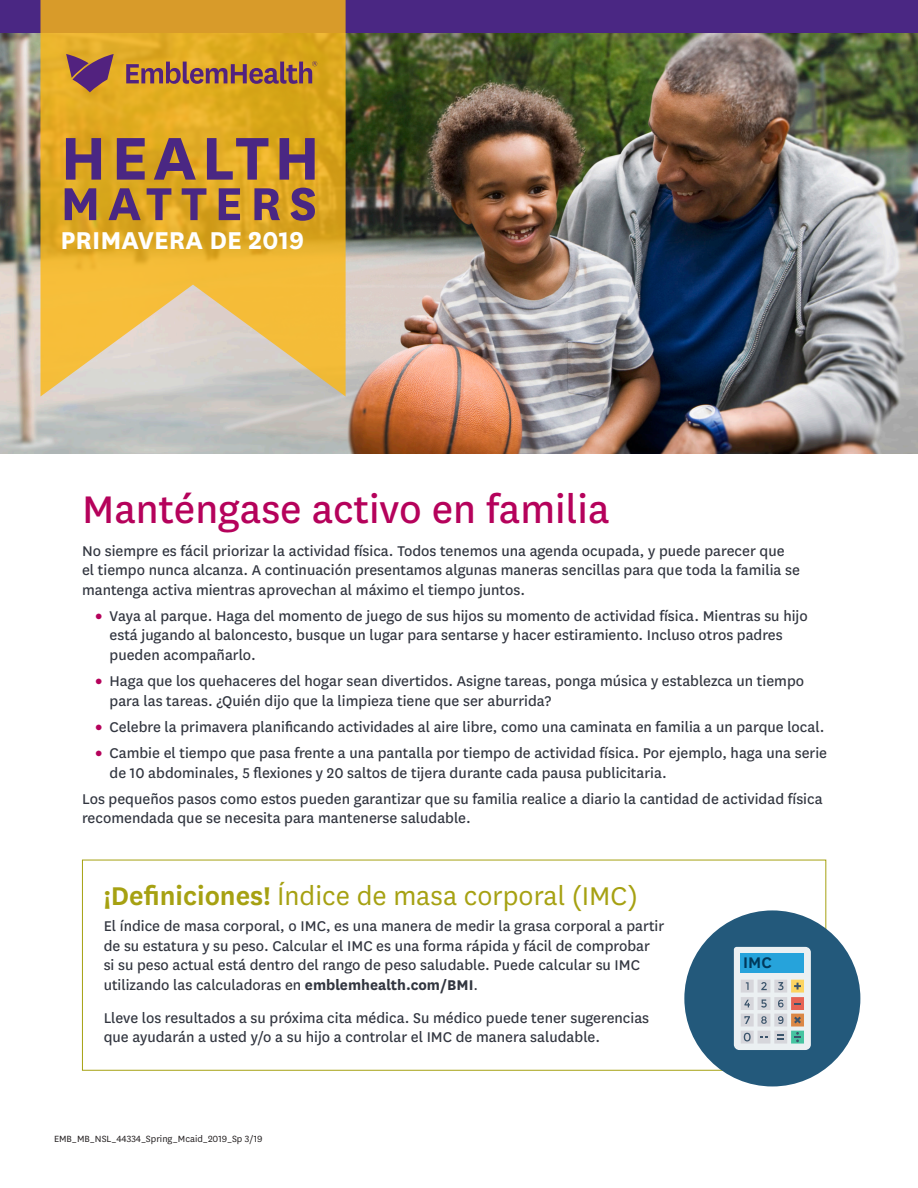
<style>
.page{position:relative;width:918px;height:1188px;background:#fff}
.page>*{position:absolute;margin:0;border:0;box-sizing:border-box;transform-origin:0 0}
.t1{font:700 70.5px "National";letter-spacing:.07em;color:#4a2783}
.t2{font:700 54px "National";letter-spacing:.14em;color:#4a2783}
.article_title_30pt_f{font:45px "National";color:#b5025b}
.article_title_20pt{font:30px "National";color:#a6a112}
.t3{font:700 28.5px "National";color:#fff}
.body_9_5pt{font:600 18px "National";color:#00395c}
.body_9_5pt-2{font:16.5px/19.5px "National";color:#323640}
.t4{font:10.5px "National";color:#231f20}
.s1{font-weight:900;color:#b5025b}
.s2{font-weight:600}
.s3{font-weight:700}
.s4{font-style:inherit}
</style>
<div class="page">
<img style="left:0;top:33px;width:918px;height:421px">
<div style="left:0;top:0;width:918px;height:33px;background:#4a2783"></div>
<svg style="left:40px;top:0;width:306px;height:397px;background:#e1b241"></svg>
<svg style="left:126px;top:61px;width:191px;height:23px;background:#a67346"></svg>
<svg style="left:66px;top:54px;width:48px;height:38px;background:#925f57"></svg>
<svg style="left:82px;top:859px;width:745px;height:212px"></svg>
<div style="left:684px;top:910px;width:176px;height:176px;background:#23597b;border-radius:50%"></div>
<svg style="left:734px;top:947px;width:77px;height:103px;background:#bbd0d8"></svg>
<p class="t1" style="left:61px;top:108px;width:261px">HEALTH</p>
<p class="t2" style="left:61px;top:165px;width:258px">MATTERS</p>
<p class="t3" style="left:61px;top:220px;width:245px">PRIMAVERA DE 2019</p>
<p class="article_title_30pt_f" style="left:82px;top:479px;width:529px">Manténgase activo en familia</p>
<p class="body_9_5pt-2" style="left:82px;top:540px;width:719px">No siempre es fácil priorizar la actividad física. Todos tenemos una agenda ocupada, y puede parecer que el tiempo nunca alcanza. A continuación presentamos algunas maneras sencillas para que toda la familia se mantenga activa mientras aprovechan al máximo el tiempo juntos.</p>
<p class="body_9_5pt-2" style="left:110px;top:605px;width:700px;text-indent:-14px"><span class="s1">•</span> Vaya al parque. Haga del momento de juego de sus hijos su momento de actividad física. Mientras su hijo está jugando al baloncesto, busque un lugar para sentarse y hacer estiramiento. Incluso otros padres pueden acompañarlo.</p>
<p class="body_9_5pt-2" style="left:110px;top:670px;width:696px;text-indent:-14px"><span class="s1">•</span> Haga que los quehaceres del hogar sean divertidos. Asigne tareas, ponga música y establezca un tiempo para las tareas. ¿Quién dijo que la limpieza tiene que ser aburrida?</p>
<p class="body_9_5pt-2" style="left:96px;top:716px;width:730px"><span class="s1">•</span> Celebre la primavera planificando actividades al aire libre, como una caminata en familia a un parque local.</p>
<p class="body_9_5pt-2" style="left:110px;top:742px;width:719px;text-indent:-14px"><span class="s1">•</span> Cambie el tiempo que pasa frente a una pantalla por tiempo de actividad física. Por ejemplo, haga una serie de 10 abdominales, 5 flexiones y 20 saltos de tijera durante cada pausa publicitaria.</p>
<p class="body_9_5pt-2" style="left:82px;top:788px;width:742px">Los pequeños pasos como estos pueden garantizar que su familia realice a diario la cantidad de actividad física recomendada que se necesita para mantenerse saludable.</p>
<p class="article_title_20pt" style="left:104px;top:876px;width:536px"><span class="s2">¡Definiciones!</span> Índice de masa corporal (IMC)</p>
<p class="body_9_5pt-2" style="left:104px;top:916px;width:562px">El índice de masa corporal, o IMC, es una manera de medir la grasa corporal a partir de su estatura y su peso. Calcular el IMC es una forma rápida y fácil de comprobar si su peso actual está dentro del rango de peso saludable. Puede calcular su IMC utilizando las calculadoras en <span class="s3">emblemhealth.com/BMI</span><span class="s4">.</span></p>
<p class="body_9_5pt-2" style="left:104px;top:1007px;width:547px">Lleve los resultados a su próxima cita médica. Su médico puede tener sugerencias que ayudarán a usted y/o a su hijo a controlar el IMC de manera saludable.</p>
<p class="t4" style="left:54px;top:1132px;width:210px">EMB_MB_NSL_44334_Spring_Mcaid_2019_Sp 3/19</p>
<p class="body_9_5pt" style="left:743px;top:950px;width:30px">IMC</p>
</div>
